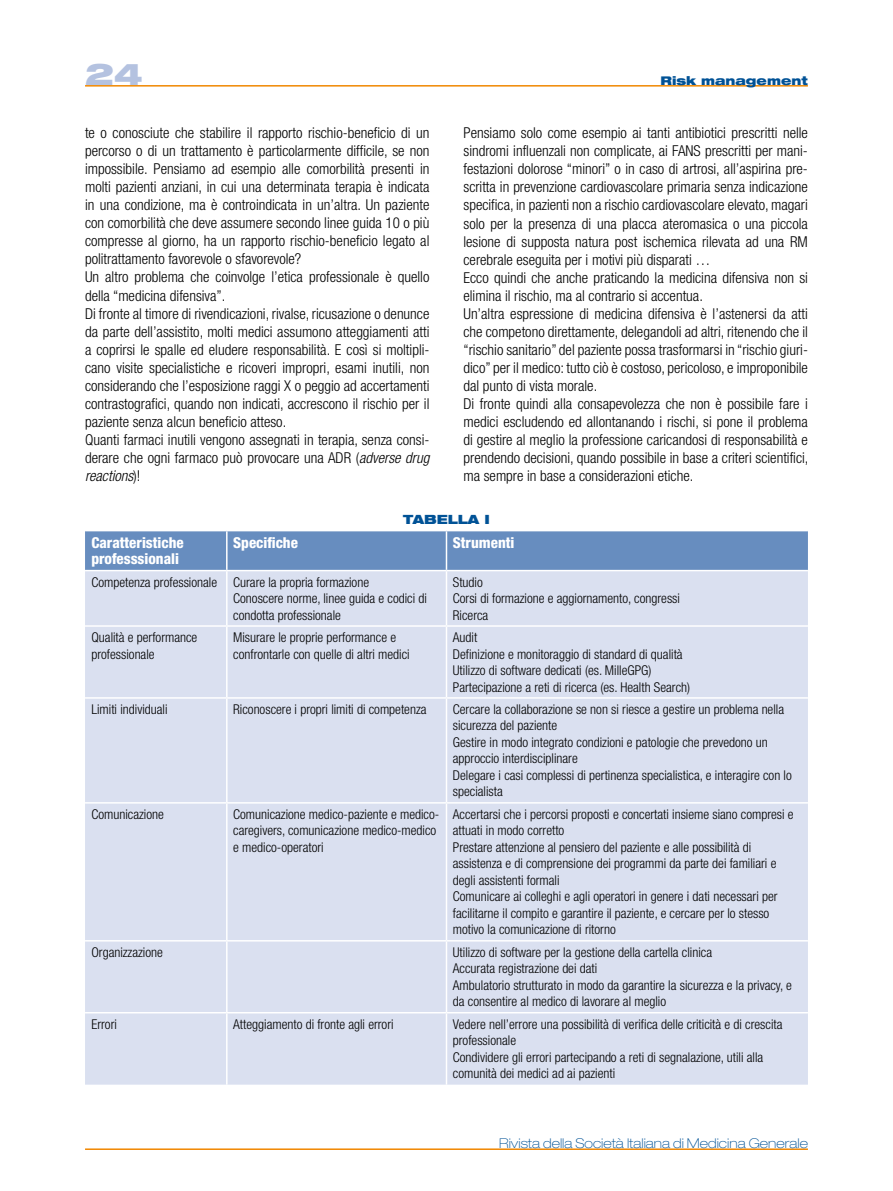
<style>
.page{position:relative;width:893px;height:1191px;background:#fff}
.page>*{position:absolute;margin:0;border:0;box-sizing:border-box;transform-origin:0 0}
.t1{font:900 expanded 30px "Helvetica Neue LT Std";color:#b4c2e0}
.t2{font:300 condensed 15px/18px "Helvetica Neue LT Std";color:#000}
.t3{font:800 condensed 15px/16.5px "Helvetica Neue LT Std";color:#fff}
.t4{font:300 condensed 13.5px/16.5px "Helvetica Neue LT Std";color:#000}
.t5{font:100 expanded 13.5px "Helvetica Neue LT Std";color:#005296}
.t6{font:900 expanded 12.75px "Helvetica Neue LT Std";color:#005296}
.t7{font:900 expanded 12px "Helvetica Neue LT Std";color:#005296}
.s1{font-style:italic}
</style>
<div class="page">
<hr style="left:85px;top:85px;width:723px;height:2px;background:#f18700">
<hr style="left:85px;top:1148px;width:723px;height:2px;background:#f18700">
<div style="left:85px;top:531px;width:723px;height:39px;background:#678dbf"></div>
<div style="left:85px;top:571px;width:723px;height:513px;background:#dae0f0"></div>
<hr style="left:226px;top:531px;width:2px;height:39px;background:#fff">
<hr style="left:446px;top:531px;width:1px;height:39px;background:#fff">
<hr style="left:226px;top:571px;width:2px;height:54px;background:#fff">
<hr style="left:446px;top:571px;width:1px;height:54px;background:#fff">
<hr style="left:85px;top:625px;width:142px;height:2px;background:#fff">
<hr style="left:227px;top:625px;width:219px;height:2px;background:#fff">
<hr style="left:226px;top:627px;width:2px;height:70px;background:#fff">
<hr style="left:446px;top:625px;width:362px;height:2px;background:#fff">
<hr style="left:446px;top:627px;width:1px;height:70px;background:#fff">
<hr style="left:85px;top:697px;width:142px;height:1px;background:#fff">
<hr style="left:227px;top:697px;width:219px;height:1px;background:#fff">
<hr style="left:226px;top:698px;width:2px;height:104px;background:#fff">
<hr style="left:446px;top:697px;width:362px;height:1px;background:#fff">
<hr style="left:446px;top:698px;width:1px;height:104px;background:#fff">
<hr style="left:85px;top:802px;width:142px;height:1px;background:#fff">
<hr style="left:227px;top:802px;width:219px;height:1px;background:#fff">
<hr style="left:226px;top:803px;width:2px;height:137px;background:#fff">
<hr style="left:446px;top:802px;width:362px;height:1px;background:#fff">
<hr style="left:446px;top:803px;width:1px;height:137px;background:#fff">
<hr style="left:85px;top:940px;width:142px;height:1px;background:#fff">
<hr style="left:227px;top:940px;width:219px;height:1px;background:#fff">
<hr style="left:226px;top:941px;width:2px;height:71px;background:#fff">
<hr style="left:446px;top:940px;width:362px;height:1px;background:#fff">
<hr style="left:446px;top:941px;width:1px;height:71px;background:#fff">
<hr style="left:85px;top:1012px;width:142px;height:1px;background:#fff">
<hr style="left:227px;top:1012px;width:219px;height:1px;background:#fff">
<hr style="left:226px;top:1013px;width:2px;height:71px;background:#fff">
<hr style="left:446px;top:1012px;width:362px;height:1px;background:#fff">
<hr style="left:446px;top:1013px;width:1px;height:71px;background:#fff">
<h1 class="t1" style="left:85px;top:55px;width:59px">24</h1>
<p class="t7" style="left:660px;top:73px;width:149px">Risk management</p>
<p class="t2" style="left:85px;top:124px;width:346px">te o conosciute che stabilire il rapporto rischio-beneficio di un percorso o di un trattamento è particolarmente difficile, se non impossibile. Pensiamo ad esempio alle comorbilità presenti in molti pazienti anziani, in cui una determinata terapia è indicata in una condizione, ma è controindicata in un’altra. Un paziente con comorbilità che deve assumere secondo linee guida 10 o più compresse al giorno, ha un rapporto rischio-beneficio legato al politrattamento favorevole o sfavorevole?<br>Un altro problema che coinvolge l’etica professionale è quello della “medicina difensiva”.<br>Di fronte al timore di rivendicazioni, rivalse, ricusazione o denunce da parte dell’assistito, molti medici assumono atteggiamenti atti a coprirsi le spalle ed eludere responsabilità. E così si moltipli&shy;cano visite specialistiche e ricoveri impropri, esami inutili, non considerando che l’esposizione raggi X o peggio ad accertamenti contrastografici, quando non indicati, accrescono il rischio per il paziente senza alcun beneficio atteso.<br>Quanti farmaci inutili vengono assegnati in terapia, senza consi&shy;derare che ogni farmaco può provocare una ADR (<span class="s1">adverse drug reactions</span>)!</p>
<p class="t2" style="left:463px;top:124px;width:347px">Pensiamo solo come esempio ai tanti antibiotici prescritti nelle sindromi influenzali non complicate, ai FANS prescritti per mani&shy;festazioni dolorose “minori” o in caso di artrosi, all’aspirina pre&shy;scritta in prevenzione cardiovascolare primaria senza indicazione specifica, in pazienti non a rischio cardiovascolare elevato, magari solo per la presenza di una placca ateromasica o una piccola lesione di supposta natura post ischemica rilevata ad una RM cerebrale eseguita per i motivi più disparati …<br>Ecco quindi che anche praticando la medicina difensiva non si elimina il rischio, ma al contrario si accentua.<br>Un’altra espressione di medicina difensiva è l’astenersi da atti che competono direttamente, delegandoli ad altri, ritenendo che il “rischio sanitario” del paziente possa trasformarsi in “rischio giuri&shy;dico” per il medico: tutto ciò è costoso, pericoloso, e improponibile dal punto di vista morale.<br>Di fronte quindi alla consapevolezza che non è possibile fare i medici escludendo ed allontanando i rischi, si pone il problema di gestire al meglio la professione caricandosi di responsabilità e prendendo decisioni, quando possibile in base a criteri scientifici, ma sempre in base a considerazioni etiche.</p>
<p class="t6" style="left:403px;top:511px;width:88px">Tabella I</p>
<p class="t3" style="left:91px;top:534px;width:94px">Caratteristiche professsionali</p>
<p class="t3" style="left:233px;top:534px;width:66px">Specifiche</p>
<p class="t3" style="left:453px;top:534px;width:63px">Strumenti</p>
<p class="t4" style="left:233px;top:573px;width:195px;text-indent:-142px">Competenza professionale Curare la propria formazione<br>Conoscere norme, linee guida e codici di condotta professionale</p>
<p class="t4" style="left:453px;top:573px;width:229px">Studio<br>Corsi di formazione e aggiornamento, congressi<br>Ricerca</p>
<p class="t4" style="left:91px;top:629px;width:107px">Qualità e performance professionale</p>
<p class="t4" style="left:233px;top:629px;width:178px">Misurare le proprie performance e confrontarle con quelle di altri medici</p>
<p class="t4" style="left:453px;top:629px;width:239px">Audit<br>Definizione e monitoraggio di standard di qualità Utilizzo di software dedicati (es. MilleGPG)<br>Partecipazione a reti di ricerca (es. Health Search)</p>
<p class="t4" style="left:91px;top:701px;width:78px">Limiti individuali</p>
<p class="t4" style="left:233px;top:701px;width:195px">Riconoscere i propri limiti di competenza</p>
<p class="t4" style="left:453px;top:701px;width:340px">Cercare la collaborazione se non si riesce a gestire un problema nella sicurezza del paziente<br>Gestire in modo integrato condizioni e patologie che prevedono un approccio interdisciplinare<br>Delegare i casi complessi di pertinenza specialistica, e interagire con lo specialista</p>
<p class="t4" style="left:91px;top:805px;width:74px">Comunicazione</p>
<p class="t4" style="left:233px;top:805px;width:208px">Comunicazione medico-paziente e medico&shy;caregivers, comunicazione medico-medico e medico-operatori</p>
<p class="t4" style="left:453px;top:805px;width:342px">Accertarsi che i percorsi proposti e concertati insieme siano compresi e attuati in modo corretto<br>Prestare attenzione al pensiero del paziente e alle possibilità di assistenza e di comprensione dei programmi da parte dei familiari e degli assistenti formali<br>Comunicare ai colleghi e agli operatori in genere i dati necessari per facilitarne il compito e garantire il paziente, e cercare per lo stesso motivo la comunicazione di ritorno</p>
<p class="t4" style="left:91px;top:943px;width:73px">Organizzazione</p>
<p class="t4" style="left:453px;top:943px;width:340px">Utilizzo di software per la gestione della cartella clinica<br>Accurata registrazione dei dati<br>Ambulatorio strutturato in modo da garantire la sicurezza e la privacy, e da consentire al medico di lavorare al meglio</p>
<p class="t4" style="left:91px;top:1015px;width:27px">Errori</p>
<p class="t4" style="left:233px;top:1015px;width:162px">Atteggiamento di fronte agli errori</p>
<p class="t4" style="left:453px;top:1015px;width:331px">Vedere nell’errore una possibilità di verifica delle criticità e di crescita professionale<br>Condividere gli errori partecipando a reti di segnalazione, utili alla comunità dei medici ad ai pazienti</p>
<p class="t5" style="left:499px;top:1135px;width:310px">Rivista della Società Italiana di Medicina Generale</p>
</div>
